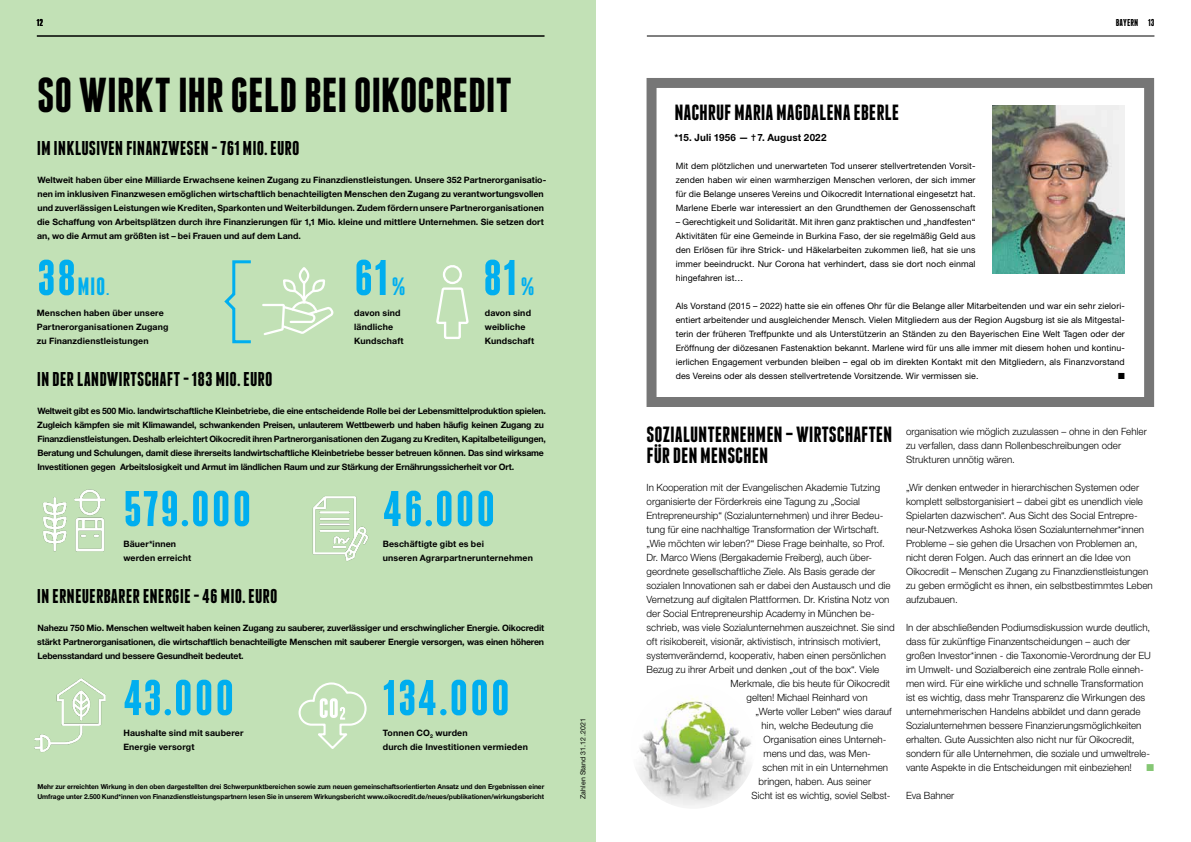
<style>
.page{position:relative;width:1191px;height:842px;background:#fff}
.page>*{position:absolute;margin:0;border:0;box-sizing:border-box;transform-origin:0 0}
.t1{font:700 50px "Franchise";letter-spacing:.025em;color:#00aeef}
.t2{font:700 49px "Franchise";letter-spacing:-.015em;color:#000}
.t3{font:700 25px "Franchise";color:#00aeef}
.t4{font:700 22px/21px "Franchise";letter-spacing:-.005em;color:#000}
.t5{font:700 20px "Franchise";color:#000}
.t6{font:300 10px/14px "Helvetica Neue LT Pro";color:#000}
.t7{font:700 10px "Helvetica Neue LT Pro";letter-spacing:.015em;color:#000}
.t8{font:700 10px "Franchise";letter-spacing:.005em;color:#000}
.t9{font:10px "Zapf Dingbats ITC";color:#85c774}
.t10{font:700 8.8px/14px "Helvetica Neue LT Pro";letter-spacing:-.005em;color:#000}
.t11{font:8.8px/14px "Helvetica Neue LT Pro";letter-spacing:.01em;color:#000;text-align:justify}
.t12{font:700 8.8px/14px "Helvetica Neue LT Pro";letter-spacing:.015em;color:#000}
.t13{font:8.8px "Zapf Dingbats ITC";color:#000}
.t14{font:7px "Helvetica Neue LT Pro";letter-spacing:.01em;color:#000}
.t15{font:700 6.8px/10.4px "Helvetica Neue LT Pro";letter-spacing:-.01em;color:#000}
.s1{font-size:50px}
.s2{font-family:"Helvetica Neue LT Pro";font-size:12px}
.s3{font-size:25px}
</style>
<div class="page">
<div style="left:0;top:0;width:595px;height:842px;background:#c2e1b6"></div>
<hr style="left:647px;top:36px;width:507px;height:1px;background:#000">
<hr style="left:37px;top:36px;width:507px;height:1px;background:#000">
<svg style="left:436px;top:265px;width:32px;height:74px"></svg>
<img style="left:34px;top:678px;width:72px;height:74px">
<svg style="left:298px;top:682px;width:69px;height:67px"></svg>
<img style="left:312px;top:496px;width:57px;height:65px">
<div style="left:299px;top:267px;width:10px;height:17px;border:2px solid #fff;border-radius:50%"></div>
<svg style="left:262px;top:280px;width:72px;height:55px"></svg>
<img style="left:42px;top:489px;width:64px;height:63px">
<svg style="left:224px;top:260px;width:27px;height:84px"></svg>
<svg style="left:646px;top:78px;width:509px;height:329px"></svg>
<img style="left:631px;top:685px;width:124px;height:124px;border-radius:62px">
<p class="t8" style="left:37px;top:17px;width:8px">12</p>
<p class="t8" style="left:1115px;top:17px;width:41px">BAYERN 13</p>
<h2 class="t2" style="left:37px;top:70px;width:476px">SO WIRKT IHR GELD BEI OIKOCREDIT</h2>
<h3 class="t5" style="left:37px;top:138px;width:264px">IM INKLUSIVEN FINANZWESEN - 761 MIO. EURO</h3>
<p class="t10" style="left:37px;top:173px;width:510px">Weltweit haben über eine Milliarde Erwachsene keinen Zugang zu Finanzdienstleistungen. Unsere 352 Partnerorganisatio&shy;nen im inklusiven Finanzwesen emöglichen wirtschaftlich benachteiligten Menschen den Zugang zu verantwortungsvollen und zuverlässigen Leistungen wie Krediten, Sparkonten und Weiterbildungen. Zudem fördern unsere Partnerorganisationen die Schaffung von Arbeitsplätzen durch ihre Finanzierungen für 1,1 Mio. kleine und mittlere Unternehmen. Sie setzen dort an, wo die Armut am größten ist – bei Frauen und auf dem Land.</p>
<h3 class="t3" style="left:37px;top:274px;width:74px"><span class="s1">38</span>MIO<span class="s2">.</span></h3>
<p class="t12" style="left:37px;top:306px;width:133px">Menschen haben über unsere<br>Partnerorganisationen Zugang zu Finanzdienstleistungen</p>
<h3 class="t5" style="left:37px;top:369px;width:237px">IN DER LANDWIRTSCHAFT - 183 MIO. EURO</h3>
<h1 class="t1" style="left:354px;top:252px;width:53px">61<span class="s3">%</span></h1>
<h1 class="t1" style="left:483px;top:252px;width:53px">81<span class="s3">%</span></h1>
<p class="t12" style="left:354px;top:306px;width:51px">davon sind ländliche<br>Kundschaft</p>
<p class="t12" style="left:485px;top:306px;width:51px">davon sind weibliche<br>Kundschaft</p>
<p class="t10" style="left:37px;top:404px;width:510px">Weltweit gibt es 500 Mio. landwirtschaftliche Kleinbetriebe, die eine entscheidende Rolle bei der Lebensmittelproduktion spielen.<br>Zugleich kämpfen sie mit Klimawandel, schwankenden Preisen, unlauterem Wettbewerb und haben häufig keinen Zugang zu Finanzdienstleistungen. Deshalb erleichtert Oikocredit ihren Partnerorganisationen den Zugang zu Krediten, Kapitalbeteiligungen, Beratung und Schulungen, damit diese ihrerseits landwirtschaftliche Kleinbetriebe besser betreuen können. Das sind wirksame Investitionen gegen Arbeitslosigkeit und Armut im ländlichen Raum und zur Stärkung der Ernährungssicherheit vor Ort.</p>
<h1 class="t1" style="left:123px;top:483px;width:130px">579.000</h1>
<p class="t12" style="left:123px;top:537px;width:69px">Bäuer*innen werden erreicht</p>
<h3 class="t5" style="left:37px;top:586px;width:242px">IN ERNEUERBARER ENERGIE - 46 MIO. EURO</h3>
<h1 class="t1" style="left:383px;top:483px;width:114px">46.000</h1>
<p class="t12" style="left:383px;top:537px;width:152px">Beschäftigte gibt es bei<br>unseren Agrarpartnerunternehmen</p>
<p class="t10" style="left:37px;top:621px;width:508px;text-align:justify">Nahezu 750 Mio. Menschen weltweit haben keinen Zugang zu sauberer, zuverlässiger und erschwinglicher Energie. Oikocredit stärkt Partnerorganisationen, die wirtschaftlich benachteiligte Menschen mit sauberer Energie versorgen, was einen höheren Lebensstandard und bessere Gesundheit bedeutet.</p>
<h1 class="t1" style="left:123px;top:672px;width:113px">43.000</h1>
<h1 class="t1" style="left:383px;top:672px;width:129px">134.000</h1>
<p class="t12" style="left:123px;top:726px;width:122px">Haushalte sind mit sauberer<br>Energie versorgt</p>
<p class="t12" style="left:383px;top:726px;width:147px">Tonnen CO<sub>2</sub> wurden<br>durch die Investitionen vermieden</p>
<p class="t15" style="left:37px;top:781px;width:508px">Mehr zur erreichten Wirkung in den oben dargestellten drei Schwerpunktbereichen sowie zum neuen gemeinschaftsorientierten Ansatz und den Ergebnissen einer<br>Umfrage unter 2.500 Kund*innen von Finanzdienstleistungspartnern lesen Sie in unserem Wirkungsbericht www.oikocredit.de/neues/publikationen/wirkungsbericht</p>
<p class="t14" style="left:578px;top:799px;width:82px;rotate:-90deg">Zahlen Stand 31.12.2021</p>
<h3 class="t4" style="left:674px;top:103px;width:227px">NACHRUF MARIA MAGDALENA EBERLE</h3>
<p class="t7" style="left:674px;top:131px;width:154px">*15. Juli 1956 — ✝7. August 2022</p>
<p class="t11" style="left:676px;top:159px;width:301px">Mit dem plötzlichen und unerwarteten Tod unserer stellvertretenden Vorsit&shy;zenden haben wir einen warmherzigen Menschen verloren, der sich immer für die Belange unseres Vereins und Oikocredit International eingesetzt hat.<br>Marlene Eberle war interessiert an den Grundthemen der Genossenschaft</p>
<p class="t11" style="left:676px;top:215px;width:301px">– Gerechtigkeit und Solidarität. Mit ihren ganz praktischen und „handfesten“ Aktivitäten für eine Gemeinde in Burkina Faso, der sie regelmäßig Geld aus den Erlösen für ihre Strick- und Häkelarbeiten zukommen ließ, hat sie uns immer beeindruckt. Nur Corona hat verhindert, dass sie dort noch einmal hingefahren ist…</p>
<p class="t11" style="left:676px;top:299px;width:450px">Als Vorstand (2015 – 2022) hatte sie ein offenes Ohr für die Belange aller Mitarbeitenden und war ein sehr zielori&shy;entiert arbeitender und ausgleichender Mensch. Vielen Mitgliedern aus der Region Augsburg ist sie als Mitgestal&shy;terin der früheren Treffpunkte und als Unterstützerin an Ständen zu den Bayerischen Eine Welt Tagen oder der Eröffnung der diözesanen Fastenaktion bekannt. Marlene wird für uns alle immer mit diesem hohen und kontinu&shy;ierlichen Engagement verbunden bleiben – egal ob im direkten Kontakt mit den Mitgliedern, als Finanzvorstand des Vereins oder als dessen stellvertretende Vorsitzende. Wir vermissen sie.</p>
<p class="t13" style="left:1118px;top:372px;width:8px">■</p>
<h3 class="t4" style="left:646px;top:425px;width:247px">SOZIALUNTERNEHMEN – WIRTSCHAFTEN<br>FÜR DEN MENSCHEN</h3>
<p class="t6" style="left:646px;top:480px;width:235px">In Kooperation mit der Evangelischen Akademie Tutzing</p>
<p class="t6" style="left:646px;top:494px;width:215px">organisierte der Förderkreis eine Tagung zu „Social</p>
<p class="t6" style="left:646px;top:508px;width:238px">Entrepreneurship“ (Sozialunternehmen) und ihrer Bedeu-</p>
<p class="t6" style="left:646px;top:522px;width:234px">tung für eine nachhaltige Transformation der Wirtschaft.</p>
<p class="t6" style="left:646px;top:536px;width:240px">„Wie möchten wir leben?“ Diese Frage beinhalte, so Prof.</p>
<p class="t6" style="left:646px;top:550px;width:226px">Dr. Marco Wiens (Bergakademie Freiberg), auch über-</p>
<p class="t6" style="left:646px;top:564px;width:230px">geordnete gesellschaftliche Ziele. Als Basis gerade der</p>
<p class="t6" style="left:646px;top:578px;width:246px">sozialen Innovationen sah er dabei den Austausch und die</p>
<p class="t6" style="left:646px;top:592px;width:244px">Vernetzung auf digitalen Plattformen. Dr. Kristina Notz von</p>
<p class="t6" style="left:646px;top:606px;width:230px">der Social Entrepreneurship Academy in München be-</p>
<p class="t6" style="left:646px;top:620px;width:249px">schrieb, was viele Sozialunternehmen auszeichnet. Sie sind</p>
<p class="t6" style="left:646px;top:634px;width:236px">oft risikobereit, visionär, aktivistisch, intrinsisch motiviert,</p>
<p class="t6" style="left:646px;top:648px;width:241px">systemverändernd, kooperativ, haben einen persönlichen</p>
<p class="t6" style="left:646px;top:662px;width:234px">Bezug zu ihrer Arbeit und denken „out of the box“. Viele</p>
<p class="t6" style="left:730px;top:676px;width:161px">Merkmale, die bis heute für Oikocredit</p>
<p class="t6" style="left:746px;top:690px;width:123px">gelten! Michael Reinhard von</p>
<p class="t6" style="left:755px;top:704px;width:138px">„Werte voller Leben“ wies darauf</p>
<p class="t6" style="left:761px;top:718px;width:113px">hin, welche Bedeutung die</p>
<p class="t6" style="left:763px;top:732px;width:124px">Organisation eines Unterneh-</p>
<p class="t6" style="left:763px;top:746px;width:109px">mens und das, was Men-</p>
<p class="t6" style="left:762px;top:760px;width:127px">schen mit in ein Unternehmen</p>
<p class="t6" style="left:758px;top:774px;width:114px">bringen, haben. Aus seiner</p>
<p class="t6" style="left:751px;top:788px;width:139px">Sicht ist es wichtig, soviel Selbst-</p>
<p class="t6" style="left:906px;top:424px;width:242px">organisation wie möglich zuzulassen – ohne in den Fehler zu verfallen, dass dann Rollenbeschreibungen oder<br>Strukturen unnötig wären.</p>
<p class="t6" style="left:906px;top:480px;width:248px">„Wir denken entweder in hierarchischen Systemen oder komplett selbstorganisiert – dabei gibt es unendlich viele Spielarten dazwischen“. Aus Sicht des Social Entrepre&shy;neur-Netzwerkes Ashoka lösen Sozialunternehmer*innen Probleme – sie gehen die Ursachen von Problemen an, nicht deren Folgen. Auch das erinnert an die Idee von Oikocredit – Menschen Zugang zu Finanzdienstleistungen zu geben ermöglicht es ihnen, ein selbstbestimmtes Leben aufzubauen.</p>
<p class="t6" style="left:906px;top:620px;width:246px">In der abschließenden Podiumsdiskussion wurde deutlich, dass für zukünftige Finanzentscheidungen – auch der großen Investor*innen - die Taxonomie-Verordnung der EU im Umwelt- und Sozialbereich eine zentrale Rolle einneh&shy;men wird. Für eine wirkliche und schnelle Transformation ist es wichtig, dass mehr Transparenz die Wirkungen des unternehmerischen Handelns abbildet und dann gerade Sozialunternehmen bessere Finanzierungsmöglichkeiten erhalten. Gute Aussichten also nicht nur für Oikocredit, sondern für alle Unternehmen, die soziale und umweltrele&shy;vante Aspekte in die Entscheidungen mit einbeziehen!</p>
<p class="t9" style="left:1146px;top:763px;width:9px">■</p>
<p class="t6" style="left:906px;top:788px;width:50px">Eva Bahner</p>
</div>
